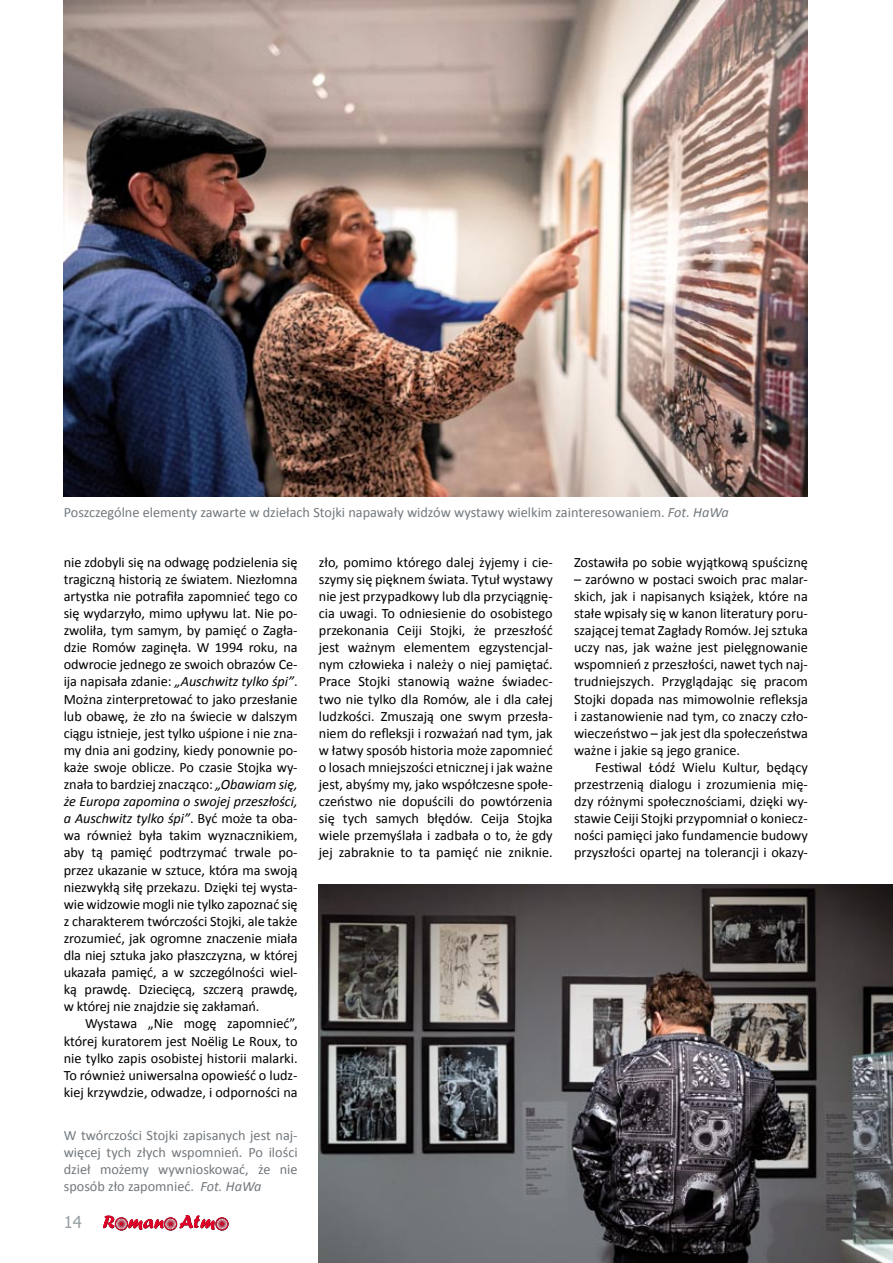
<style>
.page{position:relative;width:893px;height:1263px;background:#fff}
.page>*{position:absolute;margin:0;border:0;box-sizing:border-box;transform-origin:0 0}
.t1{font:16.5px "Tahoma";color:#99a1a6}
.t2{font:14.25px/17.1px "Calibri";color:#000;text-align:justify}
.t3{font:14.25px/17.1px "Calibri";color:#72787d;text-align:justify}
.s1{font-style:italic}
</style>
<div class="page">
<svg style="left:103px;top:1215px;width:126px;height:15px"></svg>
<img style="left:64px;top:0;width:744px;height:496px">
<img style="left:319px;top:884px;width:574px;height:379px">
<p class="t3" style="left:64px;top:503px;width:666px">Poszczególne elementy zawarte w dziełach Stojki napawały widzów wystawy wielkim zainteresowaniem. <span class="s1">Fot. HaWa</span></p>
<p class="t2" style="left:64px;top:553px;width:235px">nie zdobyli się na odwagę podzielenia się tragiczną historią ze światem. Niezłomna artystka nie potrafiła zapomnieć tego co się wydarzyło, mimo upływu lat. Nie po&shy;zwoliła, tym samym, by pamięć o Zagła&shy;dzie Romów zaginęła. W 1994 roku, na odwrocie jednego ze swoich obrazów Ce&shy;ija napisała zdanie: <span class="s1">„Auschwitz tylko śpi”</span>.<br>Można zinterpretować to jako przesłanie lub obawę, że zło na świecie w dalszym ciągu istnieje, jest tylko uśpione i nie zna&shy;my dnia ani godziny, kiedy ponownie po&shy;każe swoje oblicze. Po czasie Stojka wy&shy;znała to bardziej znacząco: <span class="s1">„Obawiam się, że Europa zapomina o swojej przeszłości, a Auschwitz tylko śpi”</span>. Być może ta oba&shy;wa również była takim wyznacznikiem, aby tą pamięć podtrzymać trwale po&shy;przez ukazanie w sztuce, która ma swoją niezwykłą siłę przekazu. Dzięki tej wysta&shy;wie widzowie mogli nie tylko zapoznać się z charakterem twórczości Stojki, ale także zrozumieć, jak ogromne znaczenie miała dla niej sztuka jako płaszczyzna, w której ukazała pamięć, a w szczególności wiel&shy;ką prawdę. Dziecięcą, szczerą prawdę, w której nie znajdzie się zakłamań.</p>
<p class="t2" style="left:64px;top:1014px;width:235px;text-indent:21px">Wystawa „Nie mogę zapomnieć”, której kuratorem jest Noëlig Le Roux, to nie tylko zapis osobistej historii malarki.<br>To również uniwersalna opowieść o ludz&shy;kiej krzywdzie, odwadze, i odporności na</p>
<p class="t3" style="left:64px;top:1126px;width:235px">W twórczości Stojki zapisanych jest naj&shy;więcej tych złych wspomnień. Po ilości dzieł możemy wywnioskować, że nie sposób zło zapomnieć. <span class="s1">Fot. HaWa</span></p>
<p class="t1" style="left:64px;top:1211px;width:9px">14</p>
<p class="t2" style="left:319px;top:553px;width:235px">zło, pomimo którego dalej żyjemy i cie&shy;szymy się pięknem świata. Tytuł wystawy nie jest przypadkowy lub dla przyciągnię&shy;cia uwagi. To odniesienie do osobistego przekonania Ceiji Stojki, że przeszłość jest ważnym elementem egzystencjal&shy;nym człowieka i należy o niej pamiętać.<br>Prace Stojki stanowią ważne świadec&shy;two nie tylko dla Romów, ale i dla całej ludzkości. Zmuszają one swym przesła&shy;niem do refleksji i rozważań nad tym, jak w łatwy sposób historia może zapomnieć o losach mniejszości etnicznej i jak ważne jest, abyśmy my, jako współczesne społe&shy;czeństwo nie dopuścili do powtórzenia się tych samych błędów. Ceija Stojka wiele przemyślała i zadbała o to, że gdy jej zabraknie to ta pamięć nie zniknie.</p>
<p class="t2" style="left:574px;top:553px;width:235px">Zostawiła po sobie wyjątkową spuściznę</p>
<p class="t2" style="left:574px;top:570px;width:235px">– zarówno w postaci swoich prac malar&shy;skich, jak i napisanych książek, które na stałe wpisały się w kanon literatury poru&shy;szającej temat Zagłady Romów. Jej sztuka uczy nas, jak ważne jest pielęgnowanie wspomnień z przeszłości, nawet tych naj&shy;trudniejszych. Przyglądając się pracom Stojki dopada nas mimowolnie refleksja i zastanowienie nad tym, co znaczy czło&shy;wieczeństwo – jak jest dla społeczeństwa ważne i jakie są jego granice.</p>
<p class="t2" style="left:574px;top:758px;width:235px;text-indent:21px">Festiwal Łódź Wielu Kultur, będący przestrzenią dialogu i zrozumienia mię&shy;dzy różnymi społecznościami, dzięki wy&shy;stawie Ceiji Stojki przypomniał o koniecz&shy;ności pamięci jako fundamencie budowy przyszłości opartej na tolerancji i okazy-</p>
</div>
